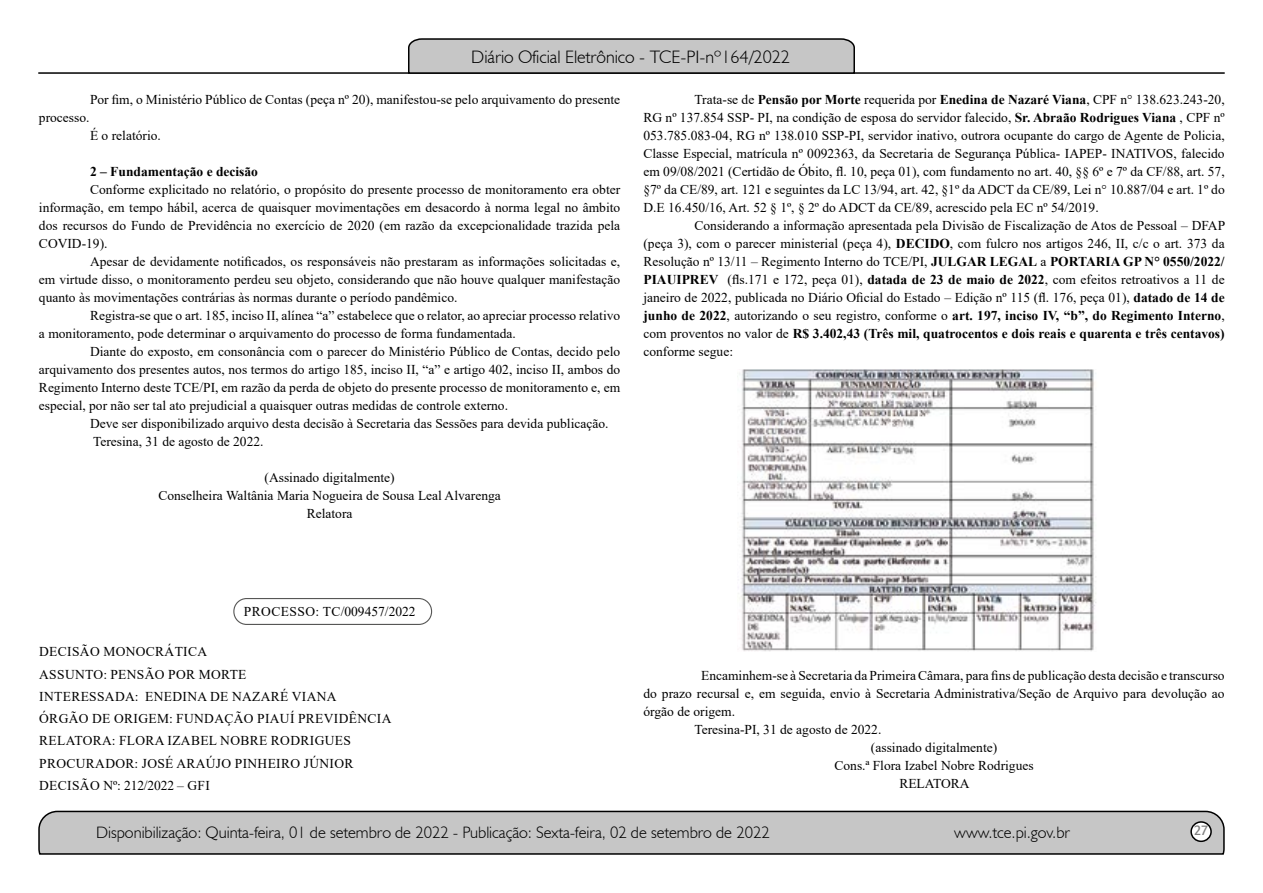
<style>
.page{position:relative;width:1263px;height:893px;background:#fff}
.page>*{position:absolute;margin:0;border:0;box-sizing:border-box;transform-origin:0 0}
.t1{font:300 18px "Humanist 521 BT";color:#000}
.t2{font:300 16.5px "Humanist 521 BT";color:#000}
.t3{font:15px "Estrangelo Edessa";color:#808080}
.t4{font:13.5px/18px "Times New Roman";color:#000;text-align:justify}
.t5{font:13.5px/22.2px "Times New Roman";letter-spacing:.025em;color:#000}
.t6{font:700 13.5px "Times New Roman";color:#000}
.t7{font:13.5px "Times New Roman";letter-spacing:.02em;color:#000}
.s1{font-weight:700}
</style>
<div class="page">
<svg style="left:38px;top:810px;width:1187px;height:45px;background:#b9b9b9"></svg>
<div style="left:1191px;top:822px;width:20px;height:19px;background:#fff;border-radius:50%"></div>
<div style="left:1190px;top:821px;width:22px;height:21px;border:2px solid #000;border-radius:50%"></div>
<hr style="left:38px;top:72px;width:1187px;height:2px;background:#000">
<svg style="left:407px;top:38px;width:449px;height:36px;background:#b4b4b4"></svg>
<div style="left:233px;top:598px;width:199px;height:27px;border:1px solid #575756;border-radius:13px"></div>
<img style="left:737px;top:369px;width:359px;height:282px">
<h1 class="t1" style="left:471px;top:46px;width:320px">Diário Oficial Eletrônico - TCE-PI-nº164/2022</h1>
<p class="t4" style="left:90px;top:90px;width:532px">Por fim, o Ministério Público de Contas (peça nº 20), manifestou-se pelo arquivamento do presente</p>
<p class="t4" style="left:643px;top:90px;width:583px;text-indent:51px">Trata-se de <span class="s1">Pensão por Morte</span> requerida por <span class="s1">Enedina de Nazaré Viana</span>, CPF n° 138.623.243-20, RG nº 137.854 SSP- PI, na condição de esposa do servidor falecido, <span class="s1">Sr. Abraão Rodrigues Viana</span> , CPF nº 053.785.083-04, RG nº 138.010 SSP-PI, servidor inativo, outrora ocupante do cargo de Agente de Policia, Classe Especial, matrícula nº 0092363, da Secretaria de Segurança Pública- IAPEP- INATIVOS, falecido em 09/08/2021 (Certidão de Óbito, fl. 10, peça 01), com fundamento no art. 40, §§ 6º e 7º da CF/88, art. 57, §7º da CE/89, art. 121 e seguintes da LC 13/94, art. 42, §1º da ADCT da CE/89, Lei n° 10.887/04 e art. 1º do D.E 16.450/16, Art. 52 § 1º, § 2º do ADCT da CE/89, acrescido pela EC nº 54/2019.</p>
<p class="t4" style="left:643px;top:216px;width:583px;text-indent:51px">Considerando a informação apresentada pela Divisão de Fiscalização de Atos de Pessoal – DFAP (peça 3), com o parecer ministerial (peça 4), <span class="s1">DECIDO</span>, com fulcro nos artigos 246, II, c/c o art. 373 da Resolução nº 13/11 – Regimento Interno do TCE/PI, <span class="s1">JULGAR LEGAL</span> a <span class="s1">PORTARIA GP N° 0550/2022/ PIAUIPREV</span> (fls.171 e 172, peça 01), <span class="s1">datada de 23 de maio de 2022</span>, com efeitos retroativos a 11 de janeiro de 2022, publicada no Diário Oficial do Estado – Edição nº 115 (fl. 176, peça 01), <span class="s1">datado de 14 de junho de 2022</span>, autorizando o seu registro, conforme o <span class="s1">art. 197, inciso IV, “b”, do Regimento Interno</span>, com proventos no valor de <span class="s1">R$ 3.402,43 (Três mil, quatrocentos e dois reais e quarenta e três centavos) </span>conforme segue:</p>
<p class="t4" style="left:39px;top:108px;width:52px">processo.</p>
<p class="t4" style="left:90px;top:126px;width:72px">É o relatório.</p>
<p class="t6" style="left:90px;top:161px;width:169px">2 – Fundamentação e decisão</p>
<p class="t4" style="left:39px;top:180px;width:583px;text-indent:51px">Conforme explicitado no relatório, o propósito do presente processo de monitoramento era obter informação, em tempo hábil, acerca de quaisquer movimentações em desacordo à norma legal no âmbito dos recursos do Fundo de Previdência no exercício de 2020 (em razão da excepcionalidade trazida pela COVID-19).</p>
<p class="t4" style="left:39px;top:252px;width:583px;text-indent:51px">Apesar de devidamente notificados, os responsáveis não prestaram as informações solicitadas e, em virtude disso, o monitoramento perdeu seu objeto, considerando que não houve qualquer manifestação quanto às movimentações contrárias às normas durante o período pandêmico.</p>
<p class="t4" style="left:39px;top:306px;width:583px;text-indent:51px">Registra-se que o art. 185, inciso II, alínea “a” estabelece que o relator, ao apreciar processo relativo a monitoramento, pode determinar o arquivamento do processo de forma fundamentada.</p>
<p class="t4" style="left:39px;top:342px;width:583px;text-indent:51px">Diante do exposto, em consonância com o parecer do Ministério Público de Contas, decido pelo arquivamento dos presentes autos, nos termos do artigo 185, inciso II, “a” e artigo 402, inciso II, ambos do Regimento Interno deste TCE/PI, em razão da perda de objeto do presente processo de monitoramento e, em especial, por não ser tal ato prejudicial a quaisquer outras medidas de controle externo.</p>
<p class="t4" style="left:90px;top:414px;width:520px">Deve ser disponibilizado arquivo desta decisão à Secretaria das Sessões para devida publicação.<br>Teresina, 31 de agosto de 2022.</p>
<p class="t4" style="left:158px;top:468px;width:344px;text-align:center">(Assinado digitalmente)<br>Conselheira Waltânia Maria Nogueira de Sousa Leal Alvarenga<br>Relatora</p>
<p class="t7" style="left:244px;top:602px;width:173px">PROCESSO: TC/009457/2022</p>
<p class="t5" style="left:39px;top:640px;width:354px">DECISÃO MONOCRÁTICA<br>ASSUNTO: PENSÃO POR MORTE<br>INTERESSADA: ENEDINA DE NAZARÉ VIANA<br>ÓRGÃO DE ORIGEM: FUNDAÇÃO PIAUÍ PREVIDÊNCIA RELATORA: FLORA IZABEL NOBRE RODRIGUES PROCURADOR: JOSÉ ARAÚJO PINHEIRO JÚNIOR DECISÃO Nº: 212/2022 – GFI</p>
<p class="t4" style="left:701px;top:666px;width:525px">Encaminhem-se à Secretaria da Primeira Câmara, para fins de publicação desta decisão e transcurso</p>
<p class="t4" style="left:643px;top:684px;width:583px">do prazo recursal e, em seguida, envio à Secretaria Administrativa/Seção de Arquivo para devolução ao</p>
<p class="t4" style="left:643px;top:702px;width:93px">órgão de origem.</p>
<p class="t4" style="left:694px;top:720px;width:188px">Teresina-PI, 31 de agosto de 2022.</p>
<p class="t4" style="left:871px;top:738px;width:128px">(assinado digitalmente)</p>
<p class="t4" style="left:834px;top:756px;width:201px">Cons.ª Flora Izabel Nobre Rodrigues</p>
<p class="t4" style="left:899px;top:774px;width:72px">RELATORA</p>
<p class="t2" style="left:96px;top:822px;width:675px">Disponibilização: Quinta-feira, 01 de setembro de 2022 - Publicação: Sexta-feira, 02 de setembro de 2022</p>
<p class="t2" style="left:954px;top:822px;width:117px">www.tce.pi.gov.br</p>
<p class="t3" style="left:1194px;top:823px;width:16px">27</p>
</div>
